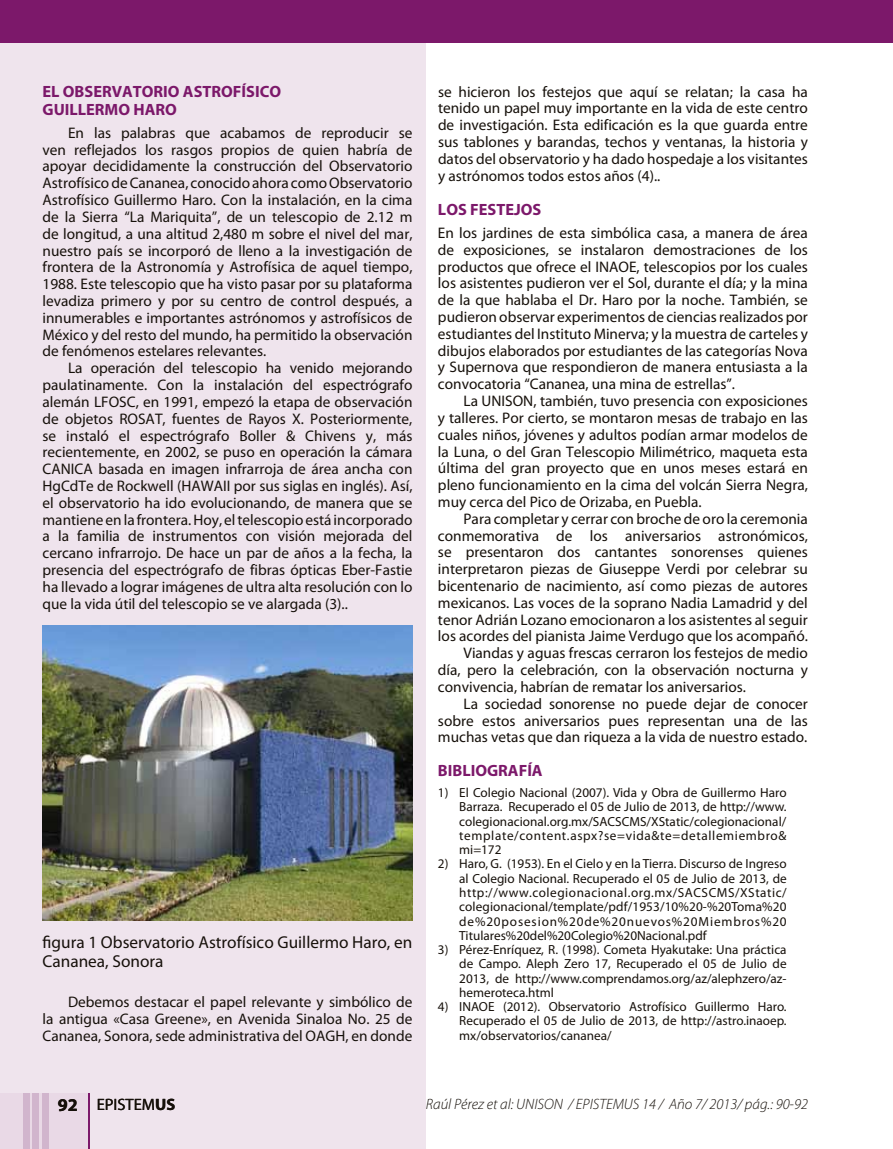
<style>
.page{position:relative;width:893px;height:1149px;background:#fff}
.page>*{position:absolute;margin:0;border:0;box-sizing:border-box;transform-origin:0 0}
.t1{font:17.25px/19.5px "Myriad Pro";color:#16100a}
.t2{font:16.5px "Myriad Pro";color:#16100a}
.t3{font:700 16.35px/17.2px "Myriad Pro";color:#7c186a}
.t4{font:15.3px/16.8px "Myriad Pro";color:#16100a;text-align:justify}
.t5{font:italic 300 15px "Myriad Pro";color:#16100a}
.t6{font:13.2px/14.2px "Myriad Pro";color:#16100a;text-align:justify}
.s1{font-weight:700;font-size:18px}
.s2{font-weight:700}
</style>
<div class="page">
<div style="left:0;top:0;width:425px;height:1148px;background:#efe4ed"></div>
<div style="left:0;top:0;width:893px;height:43px;background:#7c186a"></div>
<img style="left:43px;top:625px;width:369px;height:294px">
<div style="left:0;top:1092px;width:89px;height:56px;background:#e9d9e6"></div>
<div style="left:23px;top:1092px;width:6px;height:56px;background:#d1b5cd"></div>
<div style="left:32px;top:1092px;width:7px;height:56px;background:#d1b5cd"></div>
<div style="left:42px;top:1092px;width:6px;height:56px;background:#d1b5cd"></div>
<hr style="left:88px;top:1092px;width:1px;height:56px;background:#7c186a">
<p class="t3" style="left:43px;top:83px;width:240px">EL OBSERVATORIO ASTROFÍSICO<br>GUILLERMO HARO</p>
<p class="t4" style="left:43px;top:124px;width:371px;text-indent:26px">En las palabras que acabamos de reproducir se ven reflejados los rasgos propios de quien habría de apoyar decididamente la construcción del Observatorio Astrofísico de Cananea, conocido ahora como Observatorio Astrofísico Guillermo Haro. Con la instalación, en la cima de la Sierra “La Mariquita”, de un telescopio de 2.12 m de longitud, a una altitud 2,480 m sobre el nivel del mar, nuestro país se incorporó de lleno a la investigación de frontera de la Astronomía y Astrofísica de aquel tiempo, 1988. Este telescopio que ha visto pasar por su plataforma levadiza primero y por su centro de control después, a innumerables e importantes astrónomos y astrofísicos de México y del resto del mundo, ha permitido la observación de fenómenos estelares relevantes.</p>
<p class="t4" style="left:43px;top:359px;width:371px;text-indent:26px">La operación del telescopio ha venido mejorando paulatinamente. Con la instalación del espectrógrafo alemán LFOSC, en 1991, empezó la etapa de observación de objetos ROSAT, fuentes de Rayos X. Posteriormente, se instaló el espectrógrafo Boller &amp; Chivens y, más recientemente, en 2002, se puso en operación la cámara CANICA basada en imagen infrarroja de área ancha con HgCdTe de Rockwell (HAWAII por sus siglas en inglés). Así, el observatorio ha ido evolucionando, de manera que se mantiene en la frontera. Hoy, el telescopio está incorporado a la familia de instrumentos con visión mejorada del cercano infrarrojo. De hace un par de años a la fecha, la presencia del espectrógrafo de fibras ópticas Eber-Fastie ha llevado a lograr imágenes de ultra alta resolución con lo que la vida útil del telescopio se ve alargada (3)..</p>
<p class="t1" style="left:43px;top:931px;width:371px">figura 1 Observatorio Astrofísico Guillermo Haro, en<br>Cananea, Sonora</p>
<p class="t4" style="left:43px;top:993px;width:371px;text-indent:26px">Debemos destacar el papel relevante y simbólico de la antigua «Casa Greene», en Avenida Sinaloa No. 25 de Cananea, Sonora, sede administrativa del OAGH, en donde</p>
<p class="t4" style="left:438px;top:83px;width:371px">se hicieron los festejos que aquí se relatan; la casa ha tenido un papel muy importante en la vida de este centro de investigación. Esta edificación es la que guarda entre sus tablones y barandas, techos y ventanas, la historia y datos del observatorio y ha dado hospedaje a los visitantes y astrónomos todos estos años (4)..</p>
<p class="t3" style="left:438px;top:200px;width:105px">LOS FESTEJOS</p>
<p class="t4" style="left:438px;top:224px;width:371px">En los jardines de esta simbólica casa, a manera de área de exposiciones, se instalaron demostraciones de los productos que ofrece el INAOE, telescopios por los cuales los asistentes pudieron ver el Sol, durante el día; y la mina de la que hablaba el Dr. Haro por la noche. También, se pudieron observar experimentos de ciencias realizados por estudiantes del Instituto Minerva; y la muestra de carteles y dibujos elaborados por estudiantes de las categorías Nova y Supernova que respondieron de manera entusiasta a la convocatoria “Cananea, una mina de estrellas”.</p>
<p class="t4" style="left:438px;top:392px;width:371px;text-indent:26px">La UNISON, también, tuvo presencia con exposiciones y talleres. Por cierto, se montaron mesas de trabajo en las cuales niños, jóvenes y adultos podían armar modelos de la Luna, o del Gran Telescopio Milimétrico, maqueta esta última del gran proyecto que en unos meses estará en pleno funcionamiento en la cima del volcán Sierra Negra, muy cerca del Pico de Orizaba, en Puebla.</p>
<p class="t4" style="left:463px;top:510px;width:346px">Para completar y cerrar con broche de oro la ceremonia</p>
<p class="t4" style="left:438px;top:526px;width:371px">conmemorativa de los aniversarios astronómicos,</p>
<p class="t4" style="left:438px;top:543px;width:371px">se presentaron dos cantantes sonorenses quienes</p>
<p class="t4" style="left:438px;top:560px;width:371px">interpretaron piezas de Giuseppe Verdi por celebrar su</p>
<p class="t4" style="left:438px;top:577px;width:371px">bicentenario de nacimiento, así como piezas de autores</p>
<p class="t4" style="left:438px;top:594px;width:371px">mexicanos. Las voces de la soprano Nadia Lamadrid y del</p>
<p class="t4" style="left:438px;top:610px;width:371px">tenor Adrián Lozano emocionaron a los asistentes al seguir</p>
<p class="t4" style="left:438px;top:627px;width:371px">los acordes del pianista Jaime Verdugo que los acompañó.</p>
<p class="t4" style="left:463px;top:644px;width:346px">Viandas y aguas frescas cerraron los festejos de medio</p>
<p class="t4" style="left:438px;top:661px;width:371px">día, pero la celebración, con la observación nocturna y</p>
<p class="t4" style="left:438px;top:678px;width:310px">convivencia, habrían de rematar los aniversarios.</p>
<p class="t4" style="left:463px;top:694px;width:346px">La sociedad sonorense no puede dejar de conocer</p>
<p class="t4" style="left:438px;top:711px;width:371px">sobre estos aniversarios pues representan una de las</p>
<p class="t4" style="left:438px;top:728px;width:371px">muchas vetas que dan riqueza a la vida de nuestro estado.</p>
<p class="t3" style="left:438px;top:761px;width:106px">BIBLIOGRAFÍA</p>
<p class="t6" style="left:459px;top:785px;width:329px;text-indent:-21px">1) El Colegio Nacional (2007). Vida y Obra de Guillermo Haro Barraza. Recuperado el 05 de Julio de 2013, de http://www. colegionacional.org.mx/SACSCMS/XStatic/colegionacional/ template/content.aspx?se=vida&amp;te=detallemiembro&amp; mi=172</p>
<p class="t6" style="left:459px;top:856px;width:329px;text-indent:-21px">2) Haro, G. (1953). En el Cielo y en la Tierra. Discurso de Ingreso al Colegio Nacional. Recuperado el 05 de Julio de 2013, de http://www.colegionacional.org.mx/SACSCMS/XStatic/ colegionacional/template/pdf/1953/10%20-%20Toma%20 de%20posesion%20de%20nuevos%20Miembros%20<br>Titulares%20del%20Colegio%20Nacional.pdf</p>
<p class="t6" style="left:459px;top:941px;width:329px;text-indent:-21px">3) Pérez-Enríquez, R. (1998). Cometa Hyakutake: Una práctica de Campo. Aleph Zero 17, Recuperado el 05 de Julio de 2013, de http://www.comprendamos.org/az/alephzero/az&shy;hemeroteca.html</p>
<p class="t6" style="left:459px;top:999px;width:329px;text-indent:-21px">4) INAOE (2012). Observatorio Astrofísico Guillermo Haro.<br>Recuperado el 05 de Julio de 2013, de http://astro.inaoep. mx/observatorios/cananea/</p>
<p class="t2" style="left:58px;top:1093px;width:119px"><span class="s1">92</span> EPISTEM<span class="s2">US</span></p>
<p class="t5" style="left:426px;top:1094px;width:384px">Raúl Pérez et al: UNISON / EPISTEMUS 14 / Año 7/ 2013/ pág.: 90-92</p>
</div>
